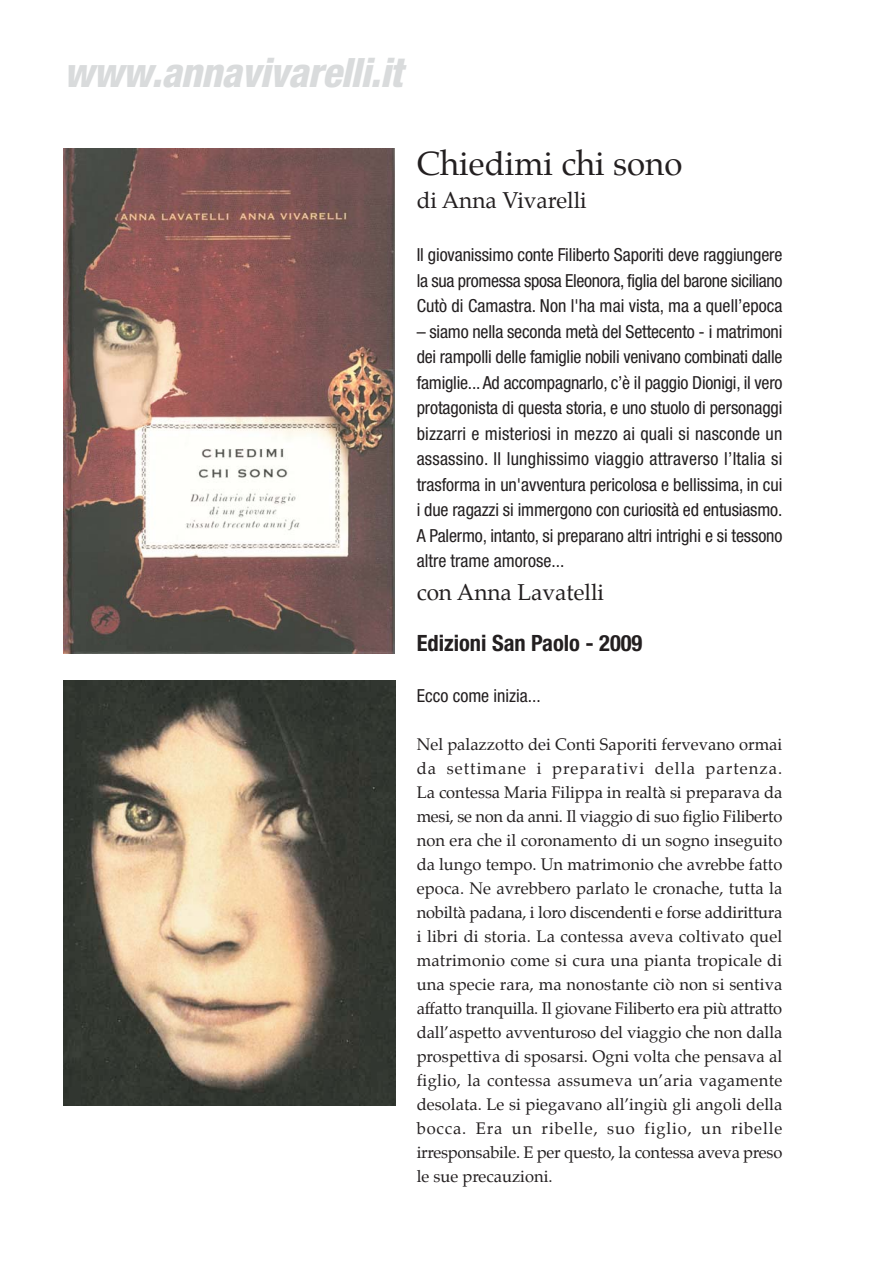
<style>
.page{position:relative;width:894px;height:1263px;background:#fff}
.page>*{position:absolute;margin:0;border:0;box-sizing:border-box;transform-origin:0 0}
.t1{font:italic 800 condensed 40.5px "Helvetica Neue";color:#d9dbdc}
.t2{font:33px "Palatino";color:#231f20}
.t3{font:22.5px "Palatino";color:#231f20}
.t4{font:700 condensed 22.5px "Helvetica Neue";color:#231f20}
.t5{font:condensed 18px/25.5px "Helvetica Neue";color:#231f20;text-align:justify}
.t6{font:16.5px/24px "Palatino";letter-spacing:-.015em;color:#231f20;text-align:justify}
</style>
<div class="page">
<img style="left:64px;top:149px;width:330px;height:504px">
<img style="left:64px;top:680px;width:331px;height:425px">
<h1 class="t1" style="left:64px;top:58px;width:348px">www.annavivarelli.it</h1>
<h2 class="t2" style="left:417px;top:148px;width:267px">Chiedimi chi sono</h2>
<h3 class="t3" style="left:417px;top:190px;width:172px">di Anna Vivarelli</h3>
<p class="t5" style="left:417px;top:244px;width:367px">Il giovanissimo conte Filiberto Saporiti deve raggiungere la sua promessa sposa Eleonora, figlia del barone siciliano Cutò di Camastra. Non l'ha mai vista, ma a quell’epoca</p>
<p class="t5" style="left:417px;top:320px;width:367px">– siamo nella seconda metà del Settecento - i matrimoni dei rampolli delle famiglie nobili venivano combinati dalle famiglie... Ad accompagnarlo, c’è il paggio Dionigi, il vero protagonista di questa storia, e uno stuolo di personaggi bizzarri e misteriosi in mezzo ai quali si nasconde un assassino. Il lunghissimo viaggio attraverso l’Italia si trasforma in un'avventura pericolosa e bellissima, in cui i due ragazzi si immergono con curiosità ed entusiasmo.<br>A Palermo, intanto, si preparano altri intrighi e si tessono altre trame amorose...</p>
<h3 class="t3" style="left:417px;top:582px;width:189px">con Anna Lavatelli</h3>
<h3 class="t4" style="left:417px;top:635px;width:227px">Edizioni San Paolo - 2009</h3>
<p class="t5" style="left:417px;top:685px;width:126px">Ecco come inizia...</p>
<p class="t6" style="left:417px;top:734px;width:367px">Nel palazzotto dei Conti Saporiti fervevano ormai da settimane i preparativi della partenza.<br>La contessa Maria Filippa in realtà si preparava da mesi, se non da anni. Il viaggio di suo figlio Filiberto non era che il coronamento di un sogno inseguito da lungo tempo. Un matrimonio che avrebbe fatto epoca. Ne avrebbero parlato le cronache, tutta la nobiltà padana, i loro discendenti e forse addirittura i libri di storia. La contessa aveva coltivato quel matrimonio come si cura una pianta tropicale di una specie rara, ma nonostante ciò non si sentiva affatto tranquilla. Il giovane Filiberto era più attratto dall’aspetto avventuroso del viaggio che non dalla prospettiva di sposarsi. Ogni volta che pensava al figlio, la contessa assumeva un’aria vagamente desolata. Le si piegavano all’ingiù gli angoli della bocca. Era un ribelle, suo figlio, un ribelle irresponsabile. E per questo, la contessa aveva preso le sue precauzioni.</p>
</div>
